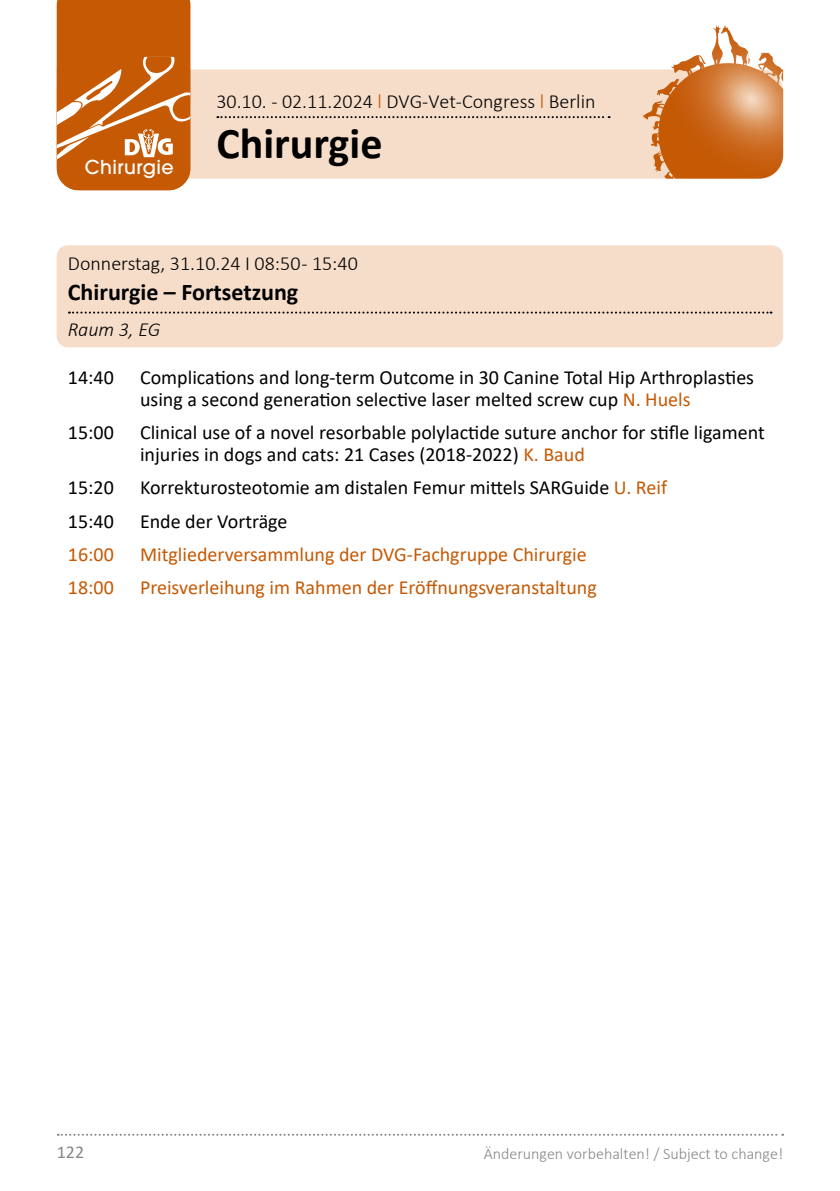
<style>
.page{position:relative;width:840px;height:1191px;background:#fff}
.page>*{position:absolute;margin:0;border:0;box-sizing:border-box;transform-origin:0 0}
.t1{font:700 44px "Calibri";color:#000}
.t2{font:700 24px "Calibri";color:#000}
.t3{font:20px/22px "Calibri";color:#000}
.t4{font:20px "Calibri";color:#c55904}
.t5{font:300 20px "Calibri";color:#000}
.t6{font:italic 300 20px "Calibri";letter-spacing:-.005em;color:#000}
.t7{font:500 19px "ITC Avant Garde Std";letter-spacing:.02em;color:#fff}
.t8{font:18px "Calibri";color:#878787}
.t9{font:300 16px "Calibri";color:#878787}
.s1{color:#c55904}
</style>
<div class="page">
<svg style="left:58px;top:1133px;width:724px;height:2px"></svg>
<div style="left:57px;top:245px;width:725px;height:102px;background:#f5ddca;border-radius:11px"></div>
<svg style="left:69px;top:311px;width:702px;height:2px"></svg>
<svg style="left:57px;top:69px;width:725px;height:110px;background:#eeccb0"></svg>
<svg style="left:57px;top:0;width:133px;height:190px;background:#cb6b20"></svg>
<svg style="left:642px;top:26px;width:74px;height:104px"></svg>
<svg style="left:217px;top:116px;width:392px;height:2px"></svg>
<p class="t7" style="left:85px;top:155px;width:90px">Chirurgie</p>
<p class="t5" style="left:216px;top:89px;width:380px">30.10. - 02.11.2024 <span class="s1">l</span> DVG-Vet-Congress <span class="s1">l</span> Berlin</p>
<h1 class="t1" style="left:216px;top:112px;width:167px">Chirurgie</h1>
<p class="t5" style="left:68px;top:251px;width:291px">Donnerstag, 31.10.24 I 08:50 - 15:40</p>
<p class="t2" style="left:68px;top:275px;width:232px">Chirurgie – Fortsetzung</p>
<p class="t6" style="left:68px;top:317px;width:94px">Raum 3, EG</p>
<p class="t3" style="left:68px;top:365px;width:47px">14:40</p>
<p class="t3" style="left:140px;top:365px;width:615px">Complications and long-term Outcome in 30 Canine Total Hip Arthroplasties using a second generation selective laser melted screw cup <span class="s1">N. Huels</span></p>
<p class="t3" style="left:68px;top:421px;width:47px">15:00</p>
<p class="t3" style="left:140px;top:421px;width:626px">Clinical use of a novel resorbable polylactide suture anchor for stifle ligament injuries in dogs and cats: 21 Cases (2018-2022) <span class="s1">K. Baud</span></p>
<p class="t3" style="left:68px;top:476px;width:47px">15:20</p>
<p class="t3" style="left:140px;top:476px;width:528px">Korrekturosteotomie am distalen Femur mittels SARGuide <span class="s1">U. Reif</span></p>
<p class="t3" style="left:68px;top:509px;width:47px">15:40</p>
<p class="t3" style="left:140px;top:509px;width:149px">Ende der Vorträge</p>
<p class="t4" style="left:68px;top:540px;width:47px">16:00</p>
<p class="t4" style="left:140px;top:540px;width:448px">Mitgliederversammlung der DVG-Fachgruppe Chirurgie</p>
<p class="t4" style="left:68px;top:574px;width:47px">18:00</p>
<p class="t4" style="left:140px;top:574px;width:458px">Preisverleihung im Rahmen der Eröffnungsveranstaltung</p>
<p class="t8" style="left:57px;top:1139px;width:29px">122</p>
<p class="t9" style="left:483px;top:1143px;width:301px">Änderungen vorbehalten! / Subject to change!</p>
</div>
